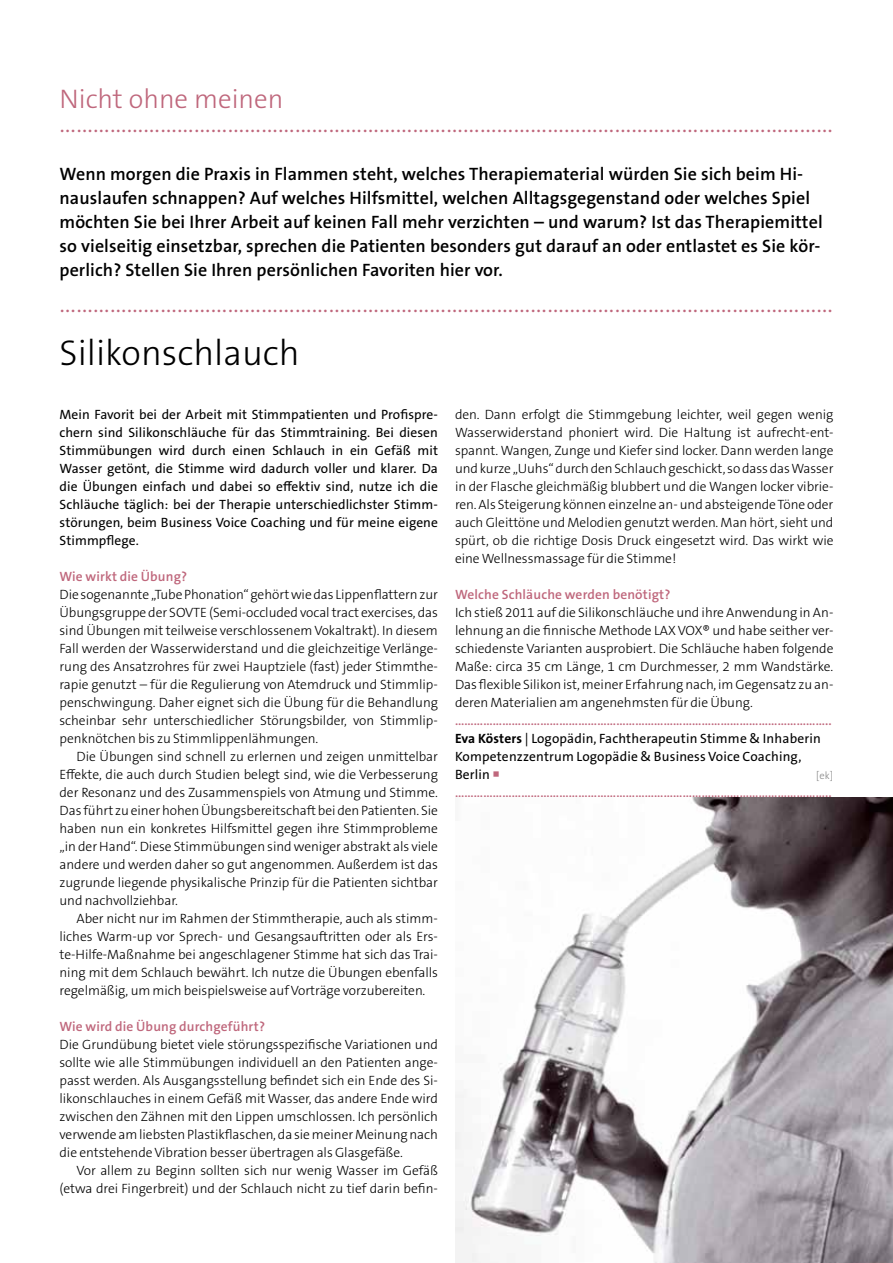
<style>
.page{position:relative;width:893px;height:1263px;background:#fff}
.page>*{position:absolute;margin:0;border:0;box-sizing:border-box;transform-origin:0 0}
.t1{font:300 36px "The Sans B W3";color:#000}
.t2{font:300 27px/23.4px "The Sans B W3";color:#bf677c}
.t3{font:600 18px/24px "The Sans B W6";letter-spacing:.005em;color:#000}
.t4{font:300 13.5px/18px "The Sans B W3";letter-spacing:-.005em;color:#000;text-align:justify}
.t5{font:13.5px/18px "The Sans B W5 Plain";letter-spacing:.01em;color:#000;text-align:justify}
.t6{font:600 13.5px "The Sans B W6";letter-spacing:.01em;color:#bf677c}
.t7{font:300 10.5px "The Sans B W3";color:#878787}
.s1{font-family:"The Sans B W7";font-weight:700}
.s2{color:#bf677c}
</style>
<div class="page">
<img style="left:455px;top:797px;width:438px;height:466px">
<h2 class="t2" style="left:60px;top:88px;width:775px">Nicht ohne meinen ..........................................................................................................................................</h2>
<p class="t3" style="left:60px;top:162px;width:765px">Wenn morgen die Praxis in Flammen steht, welches Therapiematerial würden Sie sich beim Hi&shy;nauslaufen schnappen? Auf welches Hilfsmittel, welchen Alltagsgegenstand oder welches Spiel möchten Sie bei Ihrer Arbeit auf keinen Fall mehr verzichten – und warum? Ist das Therapiemittel so vielseitig einsetzbar, sprechen die Patienten besonders gut darauf an oder entlastet es Sie kör&shy;perlich? Stellen Sie Ihren persönlichen Favoriten hier vor.</p>
<h2 class="t2" style="left:60px;top:291px;width:775px">..........................................................................................................................................</h2>
<h1 class="t1" style="left:60px;top:330px;width:242px">Silikonschlauch</h1>
<p class="t5" style="left:60px;top:406px;width:380px">Mein Favorit bei der Arbeit mit Stimmpatienten und Profispre&shy;chern sind Silikonschläuche für das Stimmtraining. Bei diesen Stimmübungen wird durch einen Schlauch in ein Gefäß mit Wasser getönt, die Stimme wird dadurch voller und klarer. Da die Übungen einfach und dabei so effektiv sind, nutze ich die Schläuche täglich: bei der Therapie unterschiedlichster Stimm&shy;störungen, beim Business Voice Coaching und für meine eigene Stimmpflege.</p>
<p class="t6" style="left:60px;top:568px;width:129px">Wie wirkt die Übung?</p>
<p class="t4" style="left:60px;top:586px;width:380px">Die sogenannte „Tube Phonation“ gehört wie das Lippenflattern zur Übungsgruppe der SOVTE (Semi-occluded vocal tract exercises, das sind Übungen mit teilweise verschlossenem Vokaltrakt). In diesem Fall werden der Wasserwiderstand und die gleichzeitige Verlänge&shy;rung des Ansatzrohres für zwei Hauptziele (fast) jeder Stimmthe&shy;rapie genutzt – für die Regulierung von Atemdruck und Stimmlip&shy;penschwingung. Daher eignet sich die Übung für die Behandlung scheinbar sehr unterschiedlicher Störungsbilder, von Stimmlip&shy;penknötchen bis zu Stimmlippenlähmungen.</p>
<p class="t4" style="left:60px;top:748px;width:380px;text-indent:17px">Die Übungen sind schnell zu erlernen und zeigen unmittelbar Effekte, die auch durch Studien belegt sind, wie die Verbesserung der Resonanz und des Zusammenspiels von Atmung und Stimme.<br>Das führt zu einer hohen Übungsbereitschaft bei den Patienten. Sie haben nun ein konkretes Hilfsmittel gegen ihre Stimmprobleme „in der Hand“. Diese Stimmübungen sind weniger abstrakt als viele andere und werden daher so gut angenommen. Außerdem ist das zugrunde liegende physikalische Prinzip für die Patienten sichtbar und nachvollziehbar.</p>
<p class="t4" style="left:60px;top:910px;width:380px;text-indent:17px">Aber nicht nur im Rahmen der Stimmtherapie, auch als stimm&shy;liches Warm-up vor Sprech- und Gesangsauftritten oder als Ers&shy;te-Hilfe-Maßnahme bei angeschlagener Stimme hat sich das Trai&shy;ning mit dem Schlauch bewährt. Ich nutze die Übungen ebenfalls regelmäßig, um mich beispielsweise auf Vorträge vorzubereiten.</p>
<p class="t6" style="left:60px;top:1018px;width:207px">Wie wird die Übung durchgeführt?</p>
<p class="t4" style="left:60px;top:1036px;width:380px">Die Grundübung bietet viele störungsspezifische Variationen und sollte wie alle Stimmübungen individuell an den Patienten ange&shy;passt werden. Als Ausgangsstellung befindet sich ein Ende des Si&shy;likonschlauches in einem Gefäß mit Wasser, das andere Ende wird zwischen den Zähnen mit den Lippen umschlossen. Ich persönlich verwende am liebsten Plastikflaschen, da sie meiner Meinung nach die entstehende Vibration besser übertragen als Glasgefäße.</p>
<p class="t4" style="left:60px;top:1161px;width:380px;text-align:right">Vor allem zu Beginn sollten sich nur wenig Wasser im Gefäß (etwa drei Fingerbreit) und der Schlauch nicht zu tief darin befin-</p>
<p class="t4" style="left:455px;top:406px;width:380px">den. Dann erfolgt die Stimmgebung leichter, weil gegen wenig Wasserwiderstand phoniert wird. Die Haltung ist aufrecht-ent&shy;spannt. Wangen, Zunge und Kiefer sind locker. Dann werden lange und kurze „Uuhs“ durch den Schlauch geschickt, so dass das Wasser in der Flasche gleichmäßig blubbert und die Wangen locker vibrie&shy;ren. Als Steigerung können einzelne an- und absteigende Töne oder auch Gleittöne und Melodien genutzt werden. Man hört, sieht und spürt, ob die richtige Dosis Druck eingesetzt wird. Das wirkt wie eine Wellnessmassage für die Stimme!</p>
<p class="t6" style="left:455px;top:586px;width:217px">Welche Schläuche werden benötigt?</p>
<p class="t4" style="left:455px;top:603px;width:380px">Ich stieß 2011 auf die Silikonschläuche und ihre Anwendung in An&shy;lehnung an die finnische Methode LAX VOX® und habe seither ver&shy;schiedenste Varianten ausprobiert. Die Schläuche haben folgende Maße: circa 35 cm Länge, 1 cm Durchmesser, 2 mm Wandstärke.<br>Das flexible Silikon ist, meiner Erfahrung nach, im Gegensatz zu an&shy;deren Materialien am angenehmsten für die Übung.</p>
<p class="t6" style="left:455px;top:712px;width:378px">.......................................................................................................................</p>
<p class="t5" style="left:455px;top:729px;width:367px;text-align:left"><span class="s1">Eva Kösters</span> | Logopädin, Fachtherapeutin Stimme &amp; Inhaberin<br>Kompetenzzentrum Logopädie &amp; Business Voice Coaching,<br>Berlin <span class="s2">○</span></p>
<p class="t7" style="left:816px;top:769px;width:18px">[ek]</p>
<p class="t6" style="left:455px;top:784px;width:378px">.......................................................................................................................</p>
</div>
